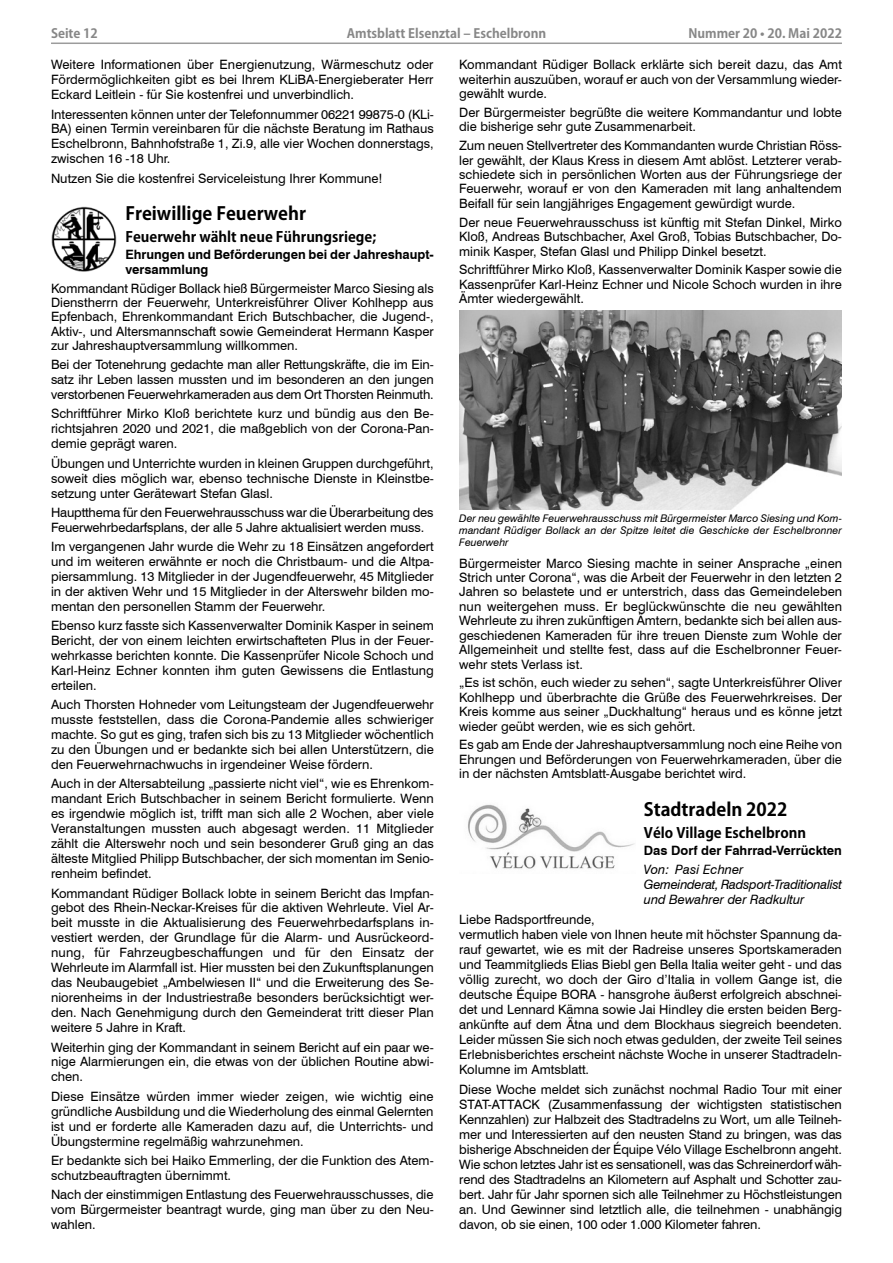
<style>
.page{position:relative;width:893px;height:1263px;background:#fff}
.page>*{position:absolute;margin:0;border:0;box-sizing:border-box;transform-origin:0 0}
.Überschrift2_Kozuka{font:700 18px "Koz Go Pro";color:#000}
.Überschrift_3_Kozuka{font:700 14.25px "Koz Go Pro";color:#000}
.Fließtext_8_5{font:12.9px/15px "Swiss 721 BT";color:#000;text-align:justify}
.Fließtext_8_5-2{font:700 12.9px/15px "Swiss 721 BT";color:#000}
.Fließtext_8_5-3{font:italic 12.9px/15px "Swiss 721 BT";letter-spacing:-.02em;color:#000}
.Fließtext_8_5-4{font:italic 12.9px "Swiss 721 BT";color:#000}
.t1{font:700 12.75px "Koz Go Pro";color:#878787}
.Fließtext_8_5-5{font:italic 10.5px/12px "Swiss 721 BT";letter-spacing:.005em;color:#000;text-align:justify}
</style>
<div class="page">
<hr style="left:51px;top:43px;width:791px;height:1px;background:#9c9c9c">
<img style="left:52px;top:206px;width:64px;height:65px">
<img style="left:459px;top:311px;width:383px;height:198px">
<img style="left:468px;top:804px;width:167px;height:65px">
<p class="t1" style="left:51px;top:25px;width:48px">Seite 12</p>
<p class="t1" style="left:347px;top:25px;width:201px">Amtsblatt Elsenztal – Eschelbronn</p>
<p class="t1" style="left:688px;top:25px;width:155px">Nummer 20 • 20. Mai 2022</p>
<p class="Fließtext_8_5" style="left:51px;top:57px;width:384px">Weitere Informationen über Energienutzung, Wärmeschutz oder Fördermöglichkeiten gibt es bei Ihrem KLiBA-Energieberater Herr Eckard Leitlein - für Sie kostenfrei und unverbindlich.</p>
<p class="Fließtext_8_5" style="left:51px;top:106px;width:384px">Interessenten können unter der Telefonnummer 06221 99875-0 (KLi-BA) einen Termin vereinbaren für die nächste Beratung im Rathaus Eschelbronn, Bahnhofstraße 1, Zi.9, alle vier Wochen donnerstags, zwischen 16 -18 Uhr.</p>
<p class="Fließtext_8_5" style="left:51px;top:170px;width:333px">Nutzen Sie die kostenfrei Serviceleistung Ihrer Kommune!</p>
<p class="Überschrift2_Kozuka" style="left:125px;top:202px;width:182px">Freiwillige Feuerwehr</p>
<p class="Überschrift_3_Kozuka" style="left:125px;top:227px;width:252px">Feuerwehr wählt neue Führungsriege;</p>
<p class="Fließtext_8_5-2" style="left:125px;top:246px;width:310px">Ehrungen und Beförderungen bei der Jahreshaupt&shy;versammlung</p>
<p class="Fließtext_8_5" style="left:51px;top:280px;width:384px;line-height:14.4px">Kommandant Rüdiger Bollack hieß Bürgermeister Marco Siesing als Dienstherrn der Feuerwehr, Unterkreisführer Oliver Kohlhepp aus Epfenbach, Ehrenkommandant Erich Butschbacher, die Jugend-, Aktiv-, und Altersmannschaft sowie Gemeinderat Hermann Kasper zur Jahreshauptversammlung willkommen.</p>
<p class="Fließtext_8_5" style="left:51px;top:357px;width:384px">Bei der Totenehrung gedachte man aller Rettungskräfte, die im Ein&shy;satz ihr Leben lassen mussten und im besonderen an den jungen verstorbenen Feuerwehrkameraden aus dem Ort Thorsten Reinmuth.</p>
<p class="Fließtext_8_5" style="left:51px;top:406px;width:384px">Schriftführer Mirko Kloß berichtete kurz und bündig aus den Be&shy;richtsjahren 2020 und 2021, die maßgeblich von der Corona-Pan&shy;demie geprägt waren.</p>
<p class="Fließtext_8_5" style="left:51px;top:455px;width:384px">Übungen und Unterrichte wurden in kleinen Gruppen durchgeführt, soweit dies möglich war, ebenso technische Dienste in Kleinstbe&shy;setzung unter Gerätewart Stefan Glasl.</p>
<p class="Fließtext_8_5" style="left:51px;top:504px;width:384px">Hauptthema für den Feuerwehrausschuss war die Überarbeitung des<br>Feuerwehrbedarfsplans, der alle 5 Jahre aktualisiert werden muss.</p>
<p class="Fließtext_8_5" style="left:51px;top:538px;width:384px">Im vergangenen Jahr wurde die Wehr zu 18 Einsätzen angefordert und im weiteren erwähnte er noch die Christbaum- und die Altpa&shy;piersammlung. 13 Mitglieder in der Jugendfeuerwehr, 45 Mitglieder in der aktiven Wehr und 15 Mitglieder in der Alterswehr bilden mo&shy;mentan den personellen Stamm der Feuerwehr.</p>
<p class="Fließtext_8_5" style="left:51px;top:618px;width:384px">Ebenso kurz fasste sich Kassenverwalter Dominik Kasper in seinem Bericht, der von einem leichten erwirtschafteten Plus in der Feuer&shy;wehrkasse berichten konnte. Die Kassenprüfer Nicole Schoch und Karl-Heinz Echner konnten ihm guten Gewissens die Entlastung erteilen.</p>
<p class="Fließtext_8_5" style="left:51px;top:697px;width:384px">Auch Thorsten Hohneder vom Leitungsteam der Jugendfeuerwehr musste feststellen, dass die Corona-Pandemie alles schwieriger machte. So gut es ging, trafen sich bis zu 13 Mitglieder wöchentlich zu den Übungen und er bedankte sich bei allen Unterstützern, die den Feuerwehrnachwuchs in irgendeiner Weise fördern.</p>
<p class="Fließtext_8_5" style="left:51px;top:776px;width:384px">Auch in der Altersabteilung „passierte nicht viel“, wie es Ehrenkom&shy;mandant Erich Butschbacher in seinem Bericht formulierte. Wenn es irgendwie möglich ist, trifft man sich alle 2 Wochen, aber viele Veranstaltungen mussten auch abgesagt werden. 11 Mitglieder zählt die Alterswehr noch und sein besonderer Gruß ging an das älteste Mitglied Philipp Butschbacher, der sich momentan im Senio&shy;renheim befindet.</p>
<p class="Fließtext_8_5" style="left:51px;top:885px;width:384px">Kommandant Rüdiger Bollack lobte in seinem Bericht das Impfan&shy;gebot des Rhein-Neckar-Kreises für die aktiven Wehrleute. Viel Ar&shy;beit musste in die Aktualisierung des Feuerwehrbedarfsplans in&shy;vestiert werden, der Grundlage für die Alarm- und Ausrückeord&shy;nung, für Fahrzeugbeschaffungen und für den Einsatz der Wehrleute im Alarmfall ist. Hier mussten bei den Zukunftsplanungen das Neubaugebiet „Ambelwiesen II“ und die Erweiterung des Se&shy;niorenheims in der Industriestraße besonders berücksichtigt wer&shy;den. Nach Genehmigung durch den Gemeinderat tritt dieser Plan weitere 5 Jahre in Kraft.</p>
<p class="Fließtext_8_5" style="left:51px;top:1039px;width:384px">Weiterhin ging der Kommandant in seinem Bericht auf ein paar we&shy;nige Alarmierungen ein, die etwas von der üblichen Routine abwi&shy;chen.</p>
<p class="Fließtext_8_5" style="left:51px;top:1088px;width:384px">Diese Einsätze würden immer wieder zeigen, wie wichtig eine gründliche Ausbildung und die Wiederholung des einmal Gelernten ist und er forderte alle Kameraden dazu auf, die Unterrichts- und Übungstermine regelmäßig wahrzunehmen.</p>
<p class="Fließtext_8_5" style="left:51px;top:1152px;width:384px">Er bedankte sich bei Haiko Emmerling, der die Funktion des Atem&shy;schutzbeauftragten übernimmt.</p>
<p class="Fließtext_8_5" style="left:51px;top:1186px;width:384px">Nach der einstimmigen Entlastung des Feuerwehrausschusses, die vom Bürgermeister beantragt wurde, ging man über zu den Neu&shy;wahlen.</p>
<p class="Fließtext_8_5" style="left:459px;top:57px;width:384px;line-height:14.4px">Kommandant Rüdiger Bollack erklärte sich bereit dazu, das Amt weiterhin auszuüben, worauf er auch von der Versammlung wieder&shy;gewählt wurde.</p>
<p class="Fließtext_8_5" style="left:459px;top:105px;width:384px;line-height:14.4px">Der Bürgermeister begrüßte die weitere Kommandantur und lobte die bisherige sehr gute Zusammenarbeit.</p>
<p class="Fließtext_8_5" style="left:459px;top:138px;width:384px;line-height:14.4px">Zum neuen Stellvertreter des Kommandanten wurde Christian Röss&shy;ler gewählt, der Klaus Kress in diesem Amt ablöst. Letzterer verab&shy;schiedete sich in persönlichen Worten aus der Führungsriege der Feuerwehr, worauf er von den Kameraden mit lang anhaltendem Beifall für sein langjähriges Engagement gewürdigt wurde.</p>
<p class="Fließtext_8_5" style="left:459px;top:214px;width:384px;line-height:14.4px">Der neue Feuerwehrausschuss ist künftig mit Stefan Dinkel, Mirko Kloß, Andreas Butschbacher, Axel Groß, Tobias Butschbacher, Do&shy;minik Kasper, Stefan Glasl und Philipp Dinkel besetzt.</p>
<p class="Fließtext_8_5" style="left:459px;top:262px;width:384px;line-height:14.4px">Schriftführer Mirko Kloß, Kassenverwalter Dominik Kasper sowie die Kassenprüfer Karl-Heinz Echner und Nicole Schoch wurden in ihre Ämter wiedergewählt.</p>
<p class="Fließtext_8_5-5" style="left:459px;top:512px;width:384px">Der neu gewählte Feuerwehrausschuss mit Bürgermeister Marco Siesing und Kom&shy;mandant Rüdiger Bollack an der Spitze leitet die Geschicke der Eschelbronner Feuerwehr</p>
<p class="Fließtext_8_5" style="left:459px;top:555px;width:384px;line-height:14.4px">Bürgermeister Marco Siesing machte in seiner Ansprache „einen Strich unter Corona“, was die Arbeit der Feuerwehr in den letzten 2<br>Jahren so belastete und er unterstrich, dass das Gemeindeleben nun weitergehen muss. Er beglückwünschte die neu gewählten Wehrleute zu ihren zukünftigen Ämtern, bedankte sich bei allen aus&shy;geschiedenen Kameraden für ihre treuen Dienste zum Wohle der Allgemeinheit und stellte fest, dass auf die Eschelbronner Feuer&shy;wehr stets Verlass ist.</p>
<p class="Fließtext_8_5" style="left:459px;top:675px;width:384px;line-height:14.4px">„Es ist schön, euch wieder zu sehen“, sagte Unterkreisführer Oliver Kohlhepp und überbrachte die Grüße des Feuerwehrkreises. Der Kreis komme aus seiner „Duckhaltung“ heraus und es könne jetzt wieder geübt werden, wie es sich gehört.</p>
<p class="Fließtext_8_5" style="left:459px;top:737px;width:384px;line-height:14.4px">Es gab am Ende der Jahreshauptversammlung noch eine Reihe von Ehrungen und Beförderungen von Feuerwehrkameraden, über die in der nächsten Amtsblatt-Ausgabe berichtet wird.</p>
<p class="Überschrift2_Kozuka" style="left:644px;top:798px;width:145px">Stadtradeln 2022</p>
<p class="Überschrift_3_Kozuka" style="left:644px;top:823px;width:164px">Vélo Village Eschelbronn</p>
<p class="Fließtext_8_5-2" style="left:644px;top:842px;width:200px">Das Dorf der Fahrrad-Verrückten</p>
<p class="Fließtext_8_5-4" style="left:644px;top:861px;width:101px">Von: Pasi Echner</p>
<p class="Fließtext_8_5-3" style="left:644px;top:877px;width:200px">Gemeinderat, Radsport-Traditionalist und Bewahrer der Radkultur</p>
<p class="Fließtext_8_5" style="left:459px;top:911px;width:137px">Liebe Radsportfreunde,</p>
<p class="Fließtext_8_5" style="left:459px;top:926px;width:384px">vermutlich haben viele von Ihnen heute mit höchster Spannung da&shy;rauf gewartet, wie es mit der Radreise unseres Sportskameraden und Teammitglieds Elias Biebl gen Bella Italia weiter geht - und das völlig zurecht, wo doch der Giro d’Italia in vollem Gange ist, die deutsche Équipe BORA - hansgrohe äußerst erfolgreich abschnei&shy;det und Lennard Kämna sowie Jai Hindley die ersten beiden Berg&shy;ankünfte auf dem Ätna und dem Blockhaus siegreich beendeten.<br>Leider müssen Sie sich noch etwas gedulden, der zweite Teil seines Erlebnisberichtes erscheint nächste Woche in unserer Stadtradeln-Kolumne im Amtsblatt.</p>
<p class="Fließtext_8_5" style="left:459px;top:1081px;width:384px">Diese Woche meldet sich zunächst nochmal Radio Tour mit einer STAT-ATTACK (Zusammenfassung der wichtigsten statistischen Kennzahlen) zur Halbzeit des Stadtradelns zu Wort, um alle Teilneh&shy;mer und Interessierten auf den neusten Stand zu bringen, was das bisherige Abschneiden der Équipe Vélo Village Eschelbronn angeht.<br>Wie schon letztes Jahr ist es sensationell, was das Schreinerdorf wäh&shy;rend des Stadtradelns an Kilometern auf Asphalt und Schotter zau&shy;bert. Jahr für Jahr spornen sich alle Teilnehmer zu Höchstleistungen an. Und Gewinner sind letztlich alle, die teilnehmen - unabhängig davon, ob sie einen, 100 oder 1.000 Kilometer fahren.</p>
</div>
